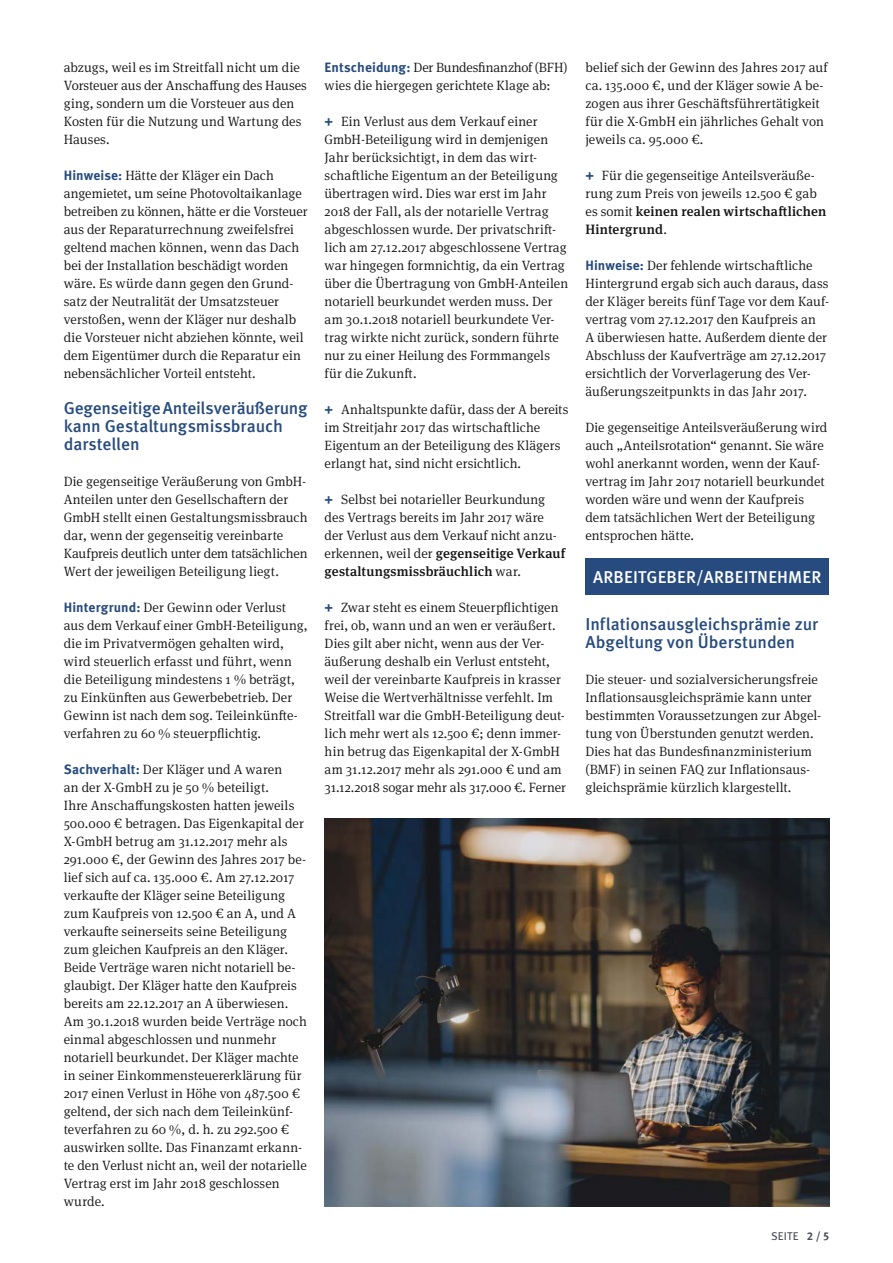
<style>
.page{position:relative;width:893px;height:1263px;background:#fff}
.page>*{position:absolute;margin:0;border:0;box-sizing:border-box;transform-origin:0 0}
.t1{font:500 17.25px/18px "Meta Pro";letter-spacing:-.005em;color:#274b7e}
.t2{font:500 17.1px "Meta Pro";letter-spacing:.01em;color:#fff}
.t3{font:300 13.5px/18px "Meta Serif Pro";letter-spacing:.005em;color:#141415}
.t4{font:11.25px "Meta Pro";letter-spacing:.02em;color:#484b52}
.s1{font-family:"Meta Pro";font-weight:700;color:#274b7e}
.s2{font-weight:500}
.s3{font-weight:700}
</style>
<div class="page">
<div style="left:585px;top:558px;width:244px;height:36px;background:#274b7e"></div>
<img style="left:325px;top:819px;width:504px;height:387px">
<p class="t3" style="left:64px;top:58px;width:245px">abzugs, weil es im Streitfall nicht um die Vorsteuer aus der Anschaffung des Hauses ging, sondern um die Vorsteuer aus den Kosten für die Nutzung und Wartung des Hauses.</p>
<p class="t3" style="left:64px;top:166px;width:245px"><span class="s1">Hinweise:</span> Hätte der Kläger ein Dach angemietet, um seine Photovoltaikanlage betreiben zu können, hätte er die Vorsteuer aus der Reparaturrechnung zweifelsfrei geltend machen können, wenn das Dach bei der Installation beschädigt worden wäre. Es würde dann gegen den Grund&shy;satz der Neutralität der Umsatzsteuer verstoßen, wenn der Kläger nur deshalb die Vorsteuer nicht abziehen könnte, weil dem Eigentümer durch die Reparatur ein nebensächlicher Vorteil entsteht.</p>
<p class="t1" style="left:64px;top:398px;width:245px">Gegenseitige Anteilsveräußerung kann Gestaltungsmissbrauch darstellen</p>
<p class="t3" style="left:64px;top:472px;width:245px">Die gegenseitige Veräußerung von GmbH-Anteilen unter den Gesellschaftern der GmbH stellt einen Gestaltungsmissbrauch dar, wenn der gegenseitig vereinbarte Kaufpreis deutlich unter dem tatsächlichen Wert der jeweiligen Beteiligung liegt.</p>
<p class="t3" style="left:64px;top:598px;width:245px"><span class="s1">Hintergrund:</span> Der Gewinn oder Verlust aus dem Verkauf einer GmbH-Beteiligung, die im Privatvermögen gehalten wird, wird steuerlich erfasst und führt, wenn die Beteiligung mindestens 1 % beträgt, zu Einkünften aus Gewerbebetrieb. Der Gewinn ist nach dem sog. Teileinkünfte&shy;verfahren zu 60 % steuerpflichtig.</p>
<p class="t3" style="left:64px;top:760px;width:245px"><span class="s1">Sachverhalt:</span> Der Kläger und A waren<br>an der X-GmbH zu je 50 % beteiligt.<br>Ihre Anschaffungskosten hatten jeweils 500.000 € betragen. Das Eigenkapital der X-GmbH betrug am 31.12.2017 mehr als 291.000 €, der Gewinn des Jahres 2017 be&shy;lief sich auf ca. 135.000 €. Am 27.12.2017 verkaufte der Kläger seine Beteiligung zum Kaufpreis von 12.500 € an A, und A verkaufte seinerseits seine Beteiligung zum gleichen Kaufpreis an den Kläger.<br>Beide Verträge waren nicht notariell be&shy;glaubigt. Der Kläger hatte den Kaufpreis bereits am 22.12.2017 an A überwiesen.<br>Am 30.1.2018 wurden beide Verträge noch einmal abgeschlossen und nunmehr notariell beurkundet. Der Kläger machte in seiner Einkommensteuererklärung für 2017 einen Verlust in Höhe von 487.500 € geltend, der sich nach dem Teileinkünf&shy;teverfahren zu 60 %, d. h. zu 292.500 € auswirken sollte. Das Finanzamt erkann&shy;te den Verlust nicht an, weil der notarielle Vertrag erst im Jahr 2018 geschlossen wurde.</p>
<p class="t3" style="left:325px;top:58px;width:244px"><span class="s1">Entscheidung:</span> Der Bundesfinanzhof (BFH) wies die hiergegen gerichtete Klage ab:</p>
<p class="t3" style="left:325px;top:112px;width:245px"><span class="s1">+</span> Ein Verlust aus dem Verkauf einer GmbH-Beteiligung wird in demjenigen Jahr berücksichtigt, in dem das wirt&shy;schaftliche Eigentum an der Beteiligung übertragen wird. Dies war erst im Jahr 2018 der Fall, als der notarielle Vertrag abgeschlossen wurde. Der privatschrift&shy;lich am 27.12.2017 abgeschlossene Vertrag war hingegen formnichtig, da ein Vertrag über die Übertragung von GmbH-Anteilen notariell beurkundet werden muss. Der am 30.1.2018 notariell beurkundete Ver&shy;trag wirkte nicht zurück, sondern führte nur zu einer Heilung des Formmangels für die Zukunft.</p>
<p class="t3" style="left:325px;top:399px;width:245px"><span class="s1">+</span> Anhaltspunkte dafür, dass der A bereits im Streitjahr 2017 das wirtschaftliche Eigentum an der Beteiligung des Klägers erlangt hat, sind nicht ersichtlich.</p>
<p class="t3" style="left:325px;top:489px;width:242px"><span class="s1">+</span> Selbst bei notarieller Beurkundung des Vertrags bereits im Jahr 2017 wäre der Verlust aus dem Verkauf nicht anzu&shy;erkennen, weil der <span class="s2">gegenseitige Verkauf gestaltungsmissbräuchlich</span> war.</p>
<p class="t3" style="left:325px;top:597px;width:243px"><span class="s1">+</span> Zwar steht es einem Steuerpflichtigen frei, ob, wann und an wen er veräußert.<br>Dies gilt aber nicht, wenn aus der Ver&shy;äußerung deshalb ein Verlust entsteht, weil der vereinbarte Kaufpreis in krasser Weise die Wertverhältnisse verfehlt. Im Streitfall war die GmbH-Beteiligung deut&shy;lich mehr wert als 12.500 €; denn immer&shy;hin betrug das Eigenkapital der X-GmbH am 31.12.2017 mehr als 291.000 € und am 31.12.2018 sogar mehr als 317.000 €. Ferner</p>
<p class="t3" style="left:585px;top:57px;width:244px">belief sich der Gewinn des Jahres 2017 auf ca. 135.000 €, und der Kläger sowie A be&shy;zogen aus ihrer Geschäftsführertätigkeit für die X-GmbH ein jährliches Gehalt von jeweils ca. 95.000 €.</p>
<p class="t3" style="left:585px;top:165px;width:242px"><span class="s1">+</span> Für die gegenseitige Anteilsveräuße&shy;rung zum Preis von jeweils 12.500 € gab es somit <span class="s2">keinen realen wirtschaftlichen Hintergrund</span>.</p>
<p class="t3" style="left:585px;top:255px;width:245px"><span class="s1">Hinweise:</span> Der fehlende wirtschaftliche Hintergrund ergab sich auch daraus, dass der Kläger bereits fünf Tage vor dem Kauf&shy;vertrag vom 27.12.2017 den Kaufpreis an<br>A überwiesen hatte. Außerdem diente der Abschluss der Kaufverträge am 27.12.2017 ersichtlich der Vorverlagerung des Ver&shy;äußerungszeitpunkts in das Jahr 2017.</p>
<p class="t3" style="left:585px;top:417px;width:243px">Die gegenseitige Anteilsveräußerung wird auch „Anteilsrotation“ genannt. Sie wäre wohl anerkannt worden, wenn der Kauf&shy;vertrag im Jahr 2017 notariell beurkundet worden wäre und wenn der Kaufpreis dem tatsächlichen Wert der Beteiligung entsprochen hätte.</p>
<p class="t2" style="left:593px;top:563px;width:230px">ARBEITGEBER/ARBEITNEHMER</p>
<p class="t1" style="left:585px;top:614px;width:234px">Inflationsausgleichsprämie zur<br>Abgeltung von Überstunden</p>
<p class="t3" style="left:585px;top:670px;width:237px">Die steuer- und sozialversicherungsfreie Inflationsausgleichsprämie kann unter bestimmten Voraussetzungen zur Abgel&shy;tung von Überstunden genutzt werden.<br>Dies hat das Bundesfinanzministerium (BMF) in seinen FAQ zur Inflationsaus&shy;gleichsprämie kürzlich klargestellt.</p>
<p class="t4" style="left:771px;top:1227px;width:60px">SEITE <span class="s3">2 / 5</span></p>
</div>
